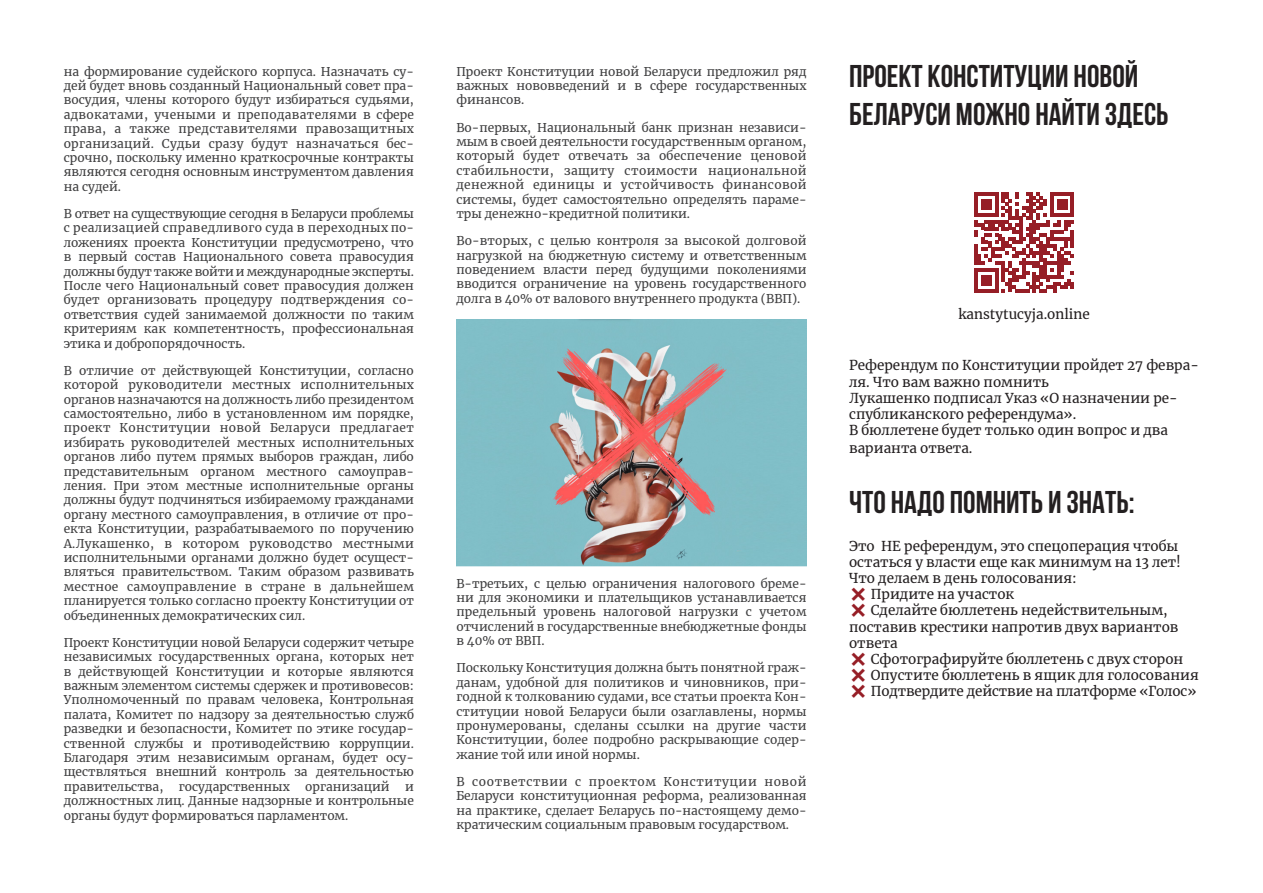
<style>
.page{position:relative;width:1263px;height:893px;background:#fff}
.page>*{position:absolute;margin:0;border:0;box-sizing:border-box;transform-origin:0 0}
.t1{font:700 31.5px/37.8px "Bebas Neue";color:#231f20}
.t2{font:13.5px/16.2px "Merriweather";color:#231f20}
.Body_Text_Black{font:12px/14.4px "Merriweather";color:#3e3e3f;text-align:justify}
.s1{color:#961e26}
</style>
<div class="page">
<svg style="left:974px;top:192px;width:100px;height:100px"></svg>
<img style="left:456px;top:319px;width:350px;height:247px">
<p class="Body_Text_Black" style="left:64px;top:64px;width:352px">на формирование судейского корпуса. Назначать су&shy;дей будет вновь созданный Национальный совет пра&shy;восудия, члены которого будут избираться судьями, адвокатами, учеными и преподавателями в сфере права, а также представителями правозащитных организаций. Судьи сразу будут назначаться бес&shy;срочно, поскольку именно краткосрочные контракты являются сегодня основным инструментом давления на судей.</p>
<p class="Body_Text_Black" style="left:64px;top:206px;width:352px">В ответ на существующие сегодня в Беларуси проблемы с реализацией справедливого суда в переходных по&shy;ложениях проекта Конституции предусмотрено, что в первый состав Национального совета правосудия должны будут также войти и международные эксперты.<br>После чего Национальный совет правосудия должен будет организовать процедуру подтверждения со&shy;ответствия судей занимаемой должности по таким критериям как компетентность, профессиональная этика и добропорядочность.</p>
<p class="Body_Text_Black" style="left:64px;top:363px;width:352px">В отличие от действующей Конституции, согласно которой руководители местных исполнительных органов назначаются на должность либо президентом самостоятельно, либо в установленном им порядке, проект Конституции новой Беларуси предлагает избирать руководителей местных исполнительных органов либо путем прямых выборов граждан, либо представительным органом местного самоуправ&shy;ления. При этом местные исполнительные органы должны будут подчиняться избираемому гражданами органу местного самоуправления, в отличие от про&shy;екта Конституции, разрабатываемого по поручению А.Лукашенко, в котором руководство местными исполнительными органами должно будет осущест&shy;вляться правительством. Таким образом развивать местное самоуправление в стране в дальнейшем планируется только согласно проекту Конституции от объединенных демократических сил.</p>
<p class="Body_Text_Black" style="left:64px;top:635px;width:352px">Проект Конституции новой Беларуси содержит четыре независимых государственных органа, которых нет в действующей Конституции и которые являются важным элементом системы сдержек и противовесов:<br>Уполномоченный по правам человека, Контрольная палата, Комитет по надзору за деятельностью служб разведки и безопасности, Комитет по этике государ&shy;ственной службы и противодействию коррупции.<br>Благодаря этим независимым органам, будет осу&shy;ществляться внешний контроль за деятельностью правительства,</p>
<p class="Body_Text_Black" style="left:179px;top:779px;width:113px">государственных</p>
<p class="Body_Text_Black" style="left:305px;top:779px;width:86px">организаций</p>
<p class="Body_Text_Black" style="left:64px;top:779px;width:352px;text-indent:341px">и должностных лиц. Данные надзорные и контрольные органы будут формироваться парламентом.</p>
<p class="Body_Text_Black" style="left:456px;top:64px;width:352px">Проект Конституции новой Беларуси предложил ряд важных нововведений и в сфере государственных финансов.</p>
<p class="Body_Text_Black" style="left:456px;top:120px;width:352px">Во-первых, Национальный банк признан независи&shy;мым в своей деятельности государственным органом, который будет отвечать за обеспечение ценовой стабильности, защиту стоимости национальной денежной единицы и устойчивость финансовой системы, будет самостоятельно определять параме&shy;тры денежно-кредитной политики.</p>
<p class="Body_Text_Black" style="left:456px;top:233px;width:352px">Во-вторых, с целью контроля за высокой долговой нагрузкой на бюджетную систему и ответственным поведением власти перед будущими поколениями вводится ограничение на уровень государственного долга в 40% от валового внутреннего продукта (ВВП).</p>
<p class="Body_Text_Black" style="left:456px;top:576px;width:352px">В-третьих, с целью ограничения налогового бреме&shy;ни для экономики и плательщиков устанавливается предельный уровень налоговой нагрузки с учетом отчислений в государственные внебюджетные фонды в 40% от ВВП.</p>
<p class="Body_Text_Black" style="left:456px;top:660px;width:352px">Поскольку Конституция должна быть понятной граж&shy;данам, удобной для политиков и чиновников, при&shy;годной к толкованию судами, все статьи проекта Кон&shy;ституции новой Беларуси были озаглавлены, нормы пронумерованы, сделаны ссылки на другие части Конституции, более подробно раскрывающие содер&shy;жание той или иной нормы.</p>
<p class="Body_Text_Black" style="left:456px;top:774px;width:352px">В соответствии с проектом Конституции новой Беларуси конституционная реформа, реализованная на практике, сделает Беларусь по-настоящему демо&shy;кратическим социальным правовым государством.</p>
<p class="t1" style="left:849px;top:57px;width:321px">Проект Конституции новой<br>Беларуси можно найти здесь</p>
<p class="t2" style="left:958px;top:306px;width:133px">kanstytucyja.online</p>
<p class="t2" style="left:849px;top:357px;width:351px">Референдум по Конституции пройдет 27 февра&shy;ля. Что вам важно помнить</p>
<p class="t2" style="left:849px;top:389px;width:330px">Лукашенко подписал Указ «О назначении ре&shy;спубликанского референдума».</p>
<p class="t2" style="left:849px;top:421px;width:320px;line-height:18px">В бюллетене будет только один вопрос и два варианта ответа.</p>
<p class="t1" style="left:849px;top:482px;width:287px">Что надо помнить и знать:</p>
<p class="t2" style="left:849px;top:537px;width:333px">Это НЕ референдум, это спецоперация чтобы остаться у власти еще как минимум на 13 лет!</p>
<p class="t2" style="left:849px;top:569px;width:229px">Что делаем в день голосования:</p>
<p class="t2" style="left:849px;top:586px;width:167px"><span class="s1">✖</span> Придите на участок</p>
<p class="t2" style="left:849px;top:602px;width:331px"><span class="s1">✖</span> Сделайте бюллетень недействительным, поставив крестики напротив двух вариантов ответа</p>
<p class="t2" style="left:849px;top:650px;width:336px"><span class="s1">✖</span> Сфотографируйте бюллетень с двух сторон</p>
<p class="t2" style="left:849px;top:667px;width:351px"><span class="s1">✖</span> Опустите бюллетень в ящик для голосования</p>
<p class="t2" style="left:849px;top:683px;width:349px"><span class="s1">✖</span> Подтвердите действие на платформе «Голос»</p>
</div>
